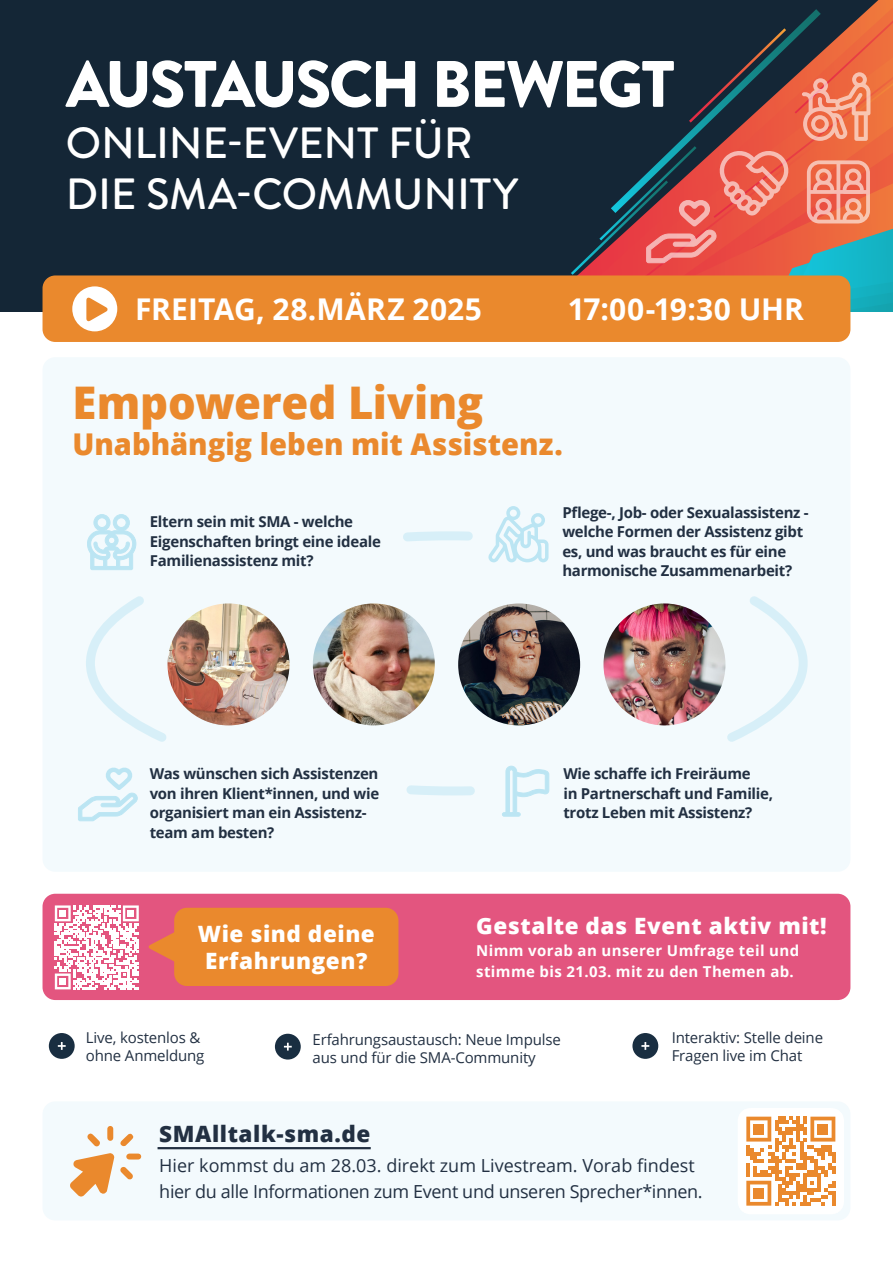
<style>
.page{position:relative;width:893px;height:1263px;background:#fff}
.page>*{position:absolute;margin:0;border:0;box-sizing:border-box;transform-origin:0 0}
.t1{font:900 65.55px "Brandon Grotesque";letter-spacing:-.035em;color:#fff}
.t2{font:800 45px "Open Sans";color:#ea892d}
.t3{font:500 43.65px/51px "Brandon Grotesque";letter-spacing:-.005em;color:#fff}
.t4{font:700 30px "Open Sans";letter-spacing:.005em;color:#fff}
.t5{font:800 30px "Open Sans";color:#ea892d}
.t6{font:800 22.5px/27px "Open Sans";letter-spacing:.025em;color:#fff;text-align:center}
.t7{font:800 22.5px "Open Sans";letter-spacing:.025em;color:#223042}
.t8{font:18px/25.5px "Open Sans";letter-spacing:-.02em;color:#223042}
.t9{font:700 15px/19.5px "Open Sans";letter-spacing:-.02em;color:#223042}
.t10{font:15px/18px "Open Sans";letter-spacing:-.01em;color:#223042}
.t11{font:700 15px/21.5px "Open Sans";letter-spacing:.025em;color:#fff}
</style>
<div class="page">
<div style="left:0;top:0;width:893px;height:311px;background:#142636"></div>
<div style="left:43px;top:357px;width:807px;height:515px;background:#f3fafd;border-radius:13px"></div>
<div style="left:43px;top:1101px;width:807px;height:119px;background:#f3fafd;border-radius:13px"></div>
<hr style="left:158px;top:1147px;width:213px;height:2px;background:#223042">
<svg style="left:502px;top:765px;width:48px;height:52px"></svg>
<svg style="left:488px;top:506px;width:61px;height:56px"></svg>
<svg style="left:87px;top:514px;width:49px;height:56px"></svg>
<svg style="left:78px;top:767px;width:60px;height:54px"></svg>
<img style="left:313px;top:603px;width:122px;height:122px;border-radius:61px">
<img style="left:458px;top:603px;width:122px;height:122px;border-radius:61px">
<img style="left:167px;top:603px;width:122px;height:122px;border-radius:61px">
<img style="left:603px;top:603px;width:122px;height:122px;border-radius:61px">
<svg style="left:403px;top:531px;width:70px;height:11px"></svg>
<svg style="left:406px;top:785px;width:69px;height:11px"></svg>
<svg style="left:86px;top:596px;width:82px;height:146px"></svg>
<svg style="left:727px;top:596px;width:81px;height:146px"></svg>
<div style="left:43px;top:275px;width:807px;height:67px;background:#ea892d;border-radius:13px"></div>
<div style="left:72px;top:286px;width:45px;height:45px;background:#fff;border-radius:50%"></div>
<svg style="left:86px;top:298px;width:22px;height:23px"></svg>
<div style="left:43px;top:894px;width:807px;height:106px;background:#e3557f;border-radius:13px"></div>
<div style="left:174px;top:908px;width:224px;height:78px;background:#ea892d;border-radius:13px"></div>
<svg style="left:148px;top:930px;width:27px;height:33px"></svg>
<svg style="left:55px;top:905px;width:84px;height:84px"></svg>
<div style="left:59px;top:910px;width:7px;height:7px;background:#fff"></div>
<div style="left:127px;top:910px;width:7px;height:7px;background:#fff"></div>
<div style="left:59px;top:978px;width:7px;height:7px;background:#fff"></div>
<div style="left:275px;top:1034px;width:26px;height:25px;background:#192e41;border-radius:50%"></div>
<svg style="left:284px;top:1043px;width:8px;height:7px"></svg>
<div style="left:49px;top:1033px;width:26px;height:26px;background:#192e41;border-radius:50%"></div>
<svg style="left:58px;top:1042px;width:8px;height:8px"></svg>
<div style="left:632px;top:1033px;width:26px;height:26px;background:#192e41;border-radius:50%"></div>
<svg style="left:641px;top:1042px;width:8px;height:8px"></svg>
<div style="left:738px;top:1108px;width:106px;height:106px;background:#fff;border-radius:13px"></div>
<div style="left:739px;top:1109px;width:103px;height:104px;background:#fff"></div>
<svg style="left:746px;top:1117px;width:89px;height:89px"></svg>
<div style="left:753px;top:1124px;width:11px;height:10px;background:#ea892d"></div>
<div style="left:817px;top:1124px;width:11px;height:10px;background:#ea892d"></div>
<div style="left:753px;top:1188px;width:11px;height:10px;background:#ea892d"></div>
<svg style="left:87px;top:1133px;width:13px;height:14px"></svg>
<svg style="left:120px;top:1133px;width:13px;height:13px"></svg>
<svg style="left:107px;top:1126px;width:6px;height:15px"></svg>
<svg style="left:70px;top:1153px;width:71px;height:44px"></svg>
<svg style="left:447px;top:0;width:446px;height:311px"></svg>
<h1 class="t1" style="left:66px;top:38px;width:610px">AUSTAUSCH BEWEGT</h1>
<h3 class="t3" style="left:66px;top:118px;width:454px">ONLINE-EVENT FÜR<br>DIE SMA-COMMUNITY</h3>
<h3 class="t4" style="left:135px;top:288px;width:348px">FREITAG, 28.MÄRZ 2025</h3>
<h3 class="t4" style="left:568px;top:288px;width:238px">17:00-19:30 UHR</h3>
<h2 class="t2" style="left:72px;top:369px;width:412px">Empowered Living</h2>
<h3 class="t5" style="left:72px;top:422px;width:492px">Unabhängig leben mit Assistenz.</h3>
<p class="t9" style="left:150px;top:512px;width:232px">Eltern sein mit SMA - welche<br>Eigenschaften bringt eine ideale<br>Familienassistenz mit?</p>
<p class="t9" style="left:150px;top:763px;width:231px">Was wünschen sich Assistenzen von ihren Klient*innen, und wie organisiert man ein Assistenz&shy;team am besten?</p>
<h3 class="t6" style="left:198px;top:919px;width:179px">Wie sind deine<br>Erfahrungen?</h3>
<p class="t9" style="left:562px;top:502px;width:248px">Pflege-, Job- oder Sexualassistenz - welche Formen der Assistenz gibt es, und was braucht es für eine harmonische Zusammenarbeit?</p>
<p class="t9" style="left:563px;top:763px;width:211px">Wie schaffe ich Freiräume<br>in Partnerschaft und Familie, trotz Leben mit Assistenz?</p>
<h3 class="t6" style="left:476px;top:911px;width:352px">Gestalte das Event aktiv mit!</h3>
<p class="t11" style="left:476px;top:939px;width:324px">Nimm vorab an unserer Umfrage teil und stimme bis 21.03. mit zu den Themen ab.</p>
<p class="t10" style="left:86px;top:1028px;width:120px">Live, kostenlos &amp; ohne Anmeldung</p>
<p class="t10" style="left:672px;top:1028px;width:153px">Interaktiv: Stelle deine<br>Fragen live im Chat</p>
<p class="t10" style="left:313px;top:1030px;width:250px">Erfahrungsaustausch: Neue Impulse aus und für die SMA-Community</p>
<h3 class="t7" style="left:159px;top:1117px;width:213px">SMAlltalk-sma.de</h3>
<p class="t8" style="left:159px;top:1152px;width:545px">Hier kommst du am 28.03. direkt zum Livestream. Vorab findest hier du alle Informationen zum Event und unseren Sprecher*innen.</p>
</div>
